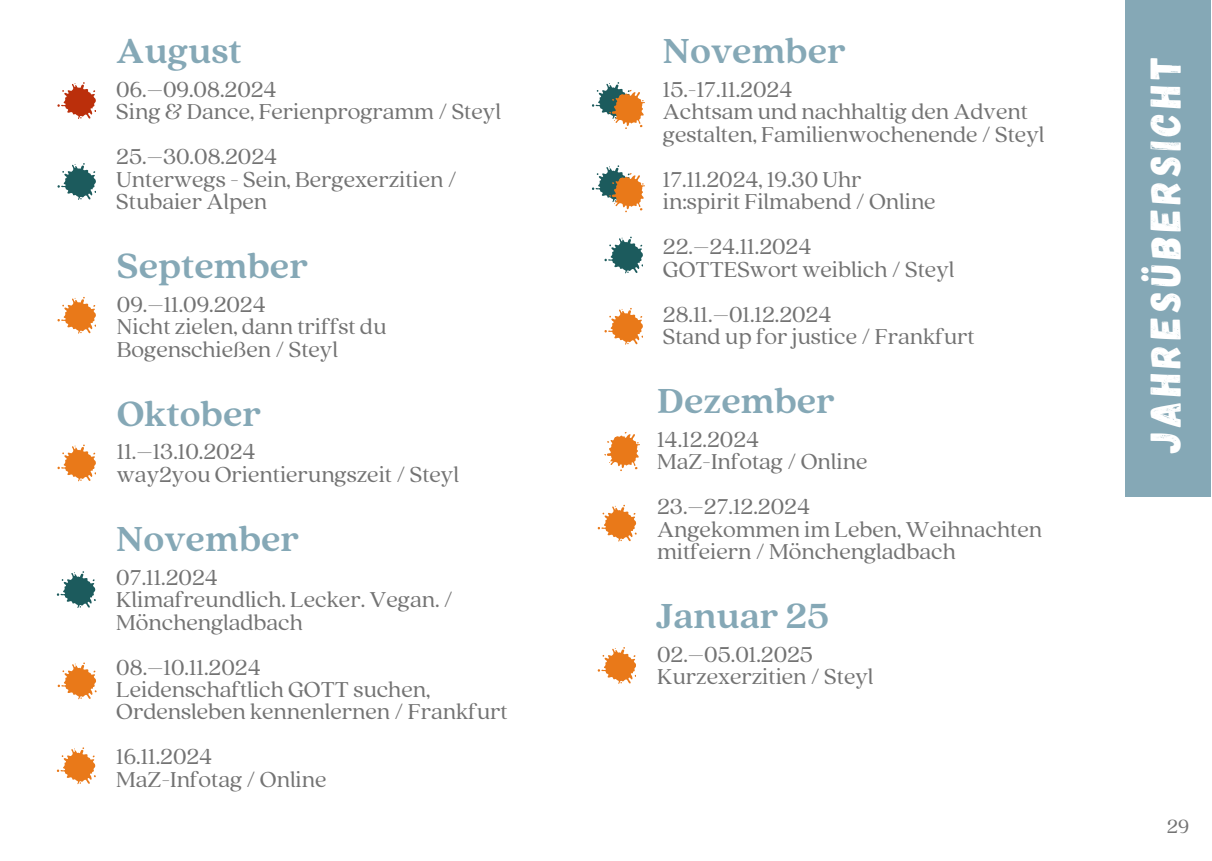
<style>
.page{position:relative;width:1212px;height:861px;background:#fff}
.page>*{position:absolute;margin:0;border:0;box-sizing:border-box;transform-origin:0 0}
.t1{font:42.8px "Gagalin";letter-spacing:.11em;color:#fff}
.t2{font:700 38.6px "Quincy CF";color:#85a8b6}
.t3{font:24px/22.4px "Quincy CF";color:#737373}
.t4{font:21.2px "Quincy CF";color:#737373}
</style>
<div class="page">
<div style="left:1125px;top:0;width:86px;height:497px;background:#85a8b6"></div>
<svg style="left:57px;top:445px;width:39px;height:36px"></svg>
<svg style="left:604px;top:432px;width:36px;height:39px"></svg>
<svg style="left:597px;top:505px;width:39px;height:37px"></svg>
<svg style="left:597px;top:647px;width:39px;height:37px"></svg>
<svg style="left:57px;top:297px;width:39px;height:37px"></svg>
<svg style="left:57px;top:82px;width:39px;height:37px"></svg>
<svg style="left:57px;top:163px;width:39px;height:37px"></svg>
<svg style="left:592px;top:82px;width:53px;height:47px"></svg>
<svg style="left:604px;top:308px;width:39px;height:37px"></svg>
<svg style="left:592px;top:165px;width:53px;height:48px"></svg>
<svg style="left:604px;top:237px;width:39px;height:36px"></svg>
<svg style="left:56px;top:571px;width:39px;height:37px"></svg>
<svg style="left:57px;top:663px;width:39px;height:36px"></svg>
<svg style="left:56px;top:747px;width:39px;height:37px"></svg>
<h2 class="t2" style="left:116px;top:28px;width:127px">August</h2>
<p class="t3" style="left:116px;top:78px;width:386px">06.–09.08.2024<br>Sing &amp; Dance, Ferienprogramm / Steyl</p>
<p class="t3" style="left:116px;top:146px;width:342px">25.–30.08.2024<br>Unterwegs - Sein, Bergexerzitien /<br>Stubaier Alpen</p>
<h2 class="t2" style="left:117px;top:243px;width:193px">September</h2>
<p class="t3" style="left:117px;top:293px;width:271px">09.–11.09.2024<br>Nicht zielen, dann triffst du<br>Bogenschießen / Steyl</p>
<h2 class="t2" style="left:117px;top:391px;width:146px">Oktober</h2>
<p class="t3" style="left:117px;top:441px;width:140px">11.–13.10.2024</p>
<p class="t3" style="left:117px;top:463px;width:344px">way2you Orientierungszeit / Steyl</p>
<h2 class="t2" style="left:116px;top:516px;width:184px">November</h2>
<p class="t3" style="left:116px;top:566px;width:338px">07.11.2024<br>Klimafreundlich. Lecker. Vegan. /<br>Mönchengladbach</p>
<p class="t3" style="left:116px;top:656px;width:393px">08.–10.11.2024<br>Leidenschaftlich GOTT suchen,<br>Ordensleben kennenlernen / Frankfurt</p>
<p class="t3" style="left:116px;top:746px;width:212px">16.11.2024<br>MaZ-Infotag / Online</p>
<h2 class="t2" style="left:663px;top:28px;width:184px">November</h2>
<p class="t3" style="left:663px;top:78px;width:383px">15.-17.11.2024<br>Achtsam und nachhaltig den Advent gestalten, Familienwochenende / Steyl</p>
<p class="t3" style="left:663px;top:168px;width:274px">17.11.2024, 19.30 Uhr in:spirit Filmabend / Online</p>
<p class="t3" style="left:663px;top:236px;width:293px">22.–24.11.2024<br>GOTTESwort weiblich / Steyl</p>
<p class="t3" style="left:663px;top:303px;width:313px">28.11.–01.12.2024<br>Stand up for justice / Frankfurt</p>
<h2 class="t2" style="left:657px;top:378px;width:179px">Dezember</h2>
<p class="t3" style="left:657px;top:428px;width:212px">14.12.2024<br>MaZ-Infotag / Online</p>
<p class="t3" style="left:657px;top:496px;width:386px">23.–27.12.2024<br>Angekommen im Leben, Weihnachten mitfeiern / Mönchengladbach</p>
<h2 class="t2" style="left:657px;top:593px;width:174px">Januar 25</h2>
<p class="t3" style="left:657px;top:643px;width:218px">02.–05.01.2025<br>Kurzexerzitien / Steyl</p>
<h1 class="t1" style="left:1139px;top:453px;width:399px;rotate:-90deg">JAHRESÜBERSICHT</h1>
<p class="t4" style="left:1167px;top:814px;width:24px">29</p>
</div>
